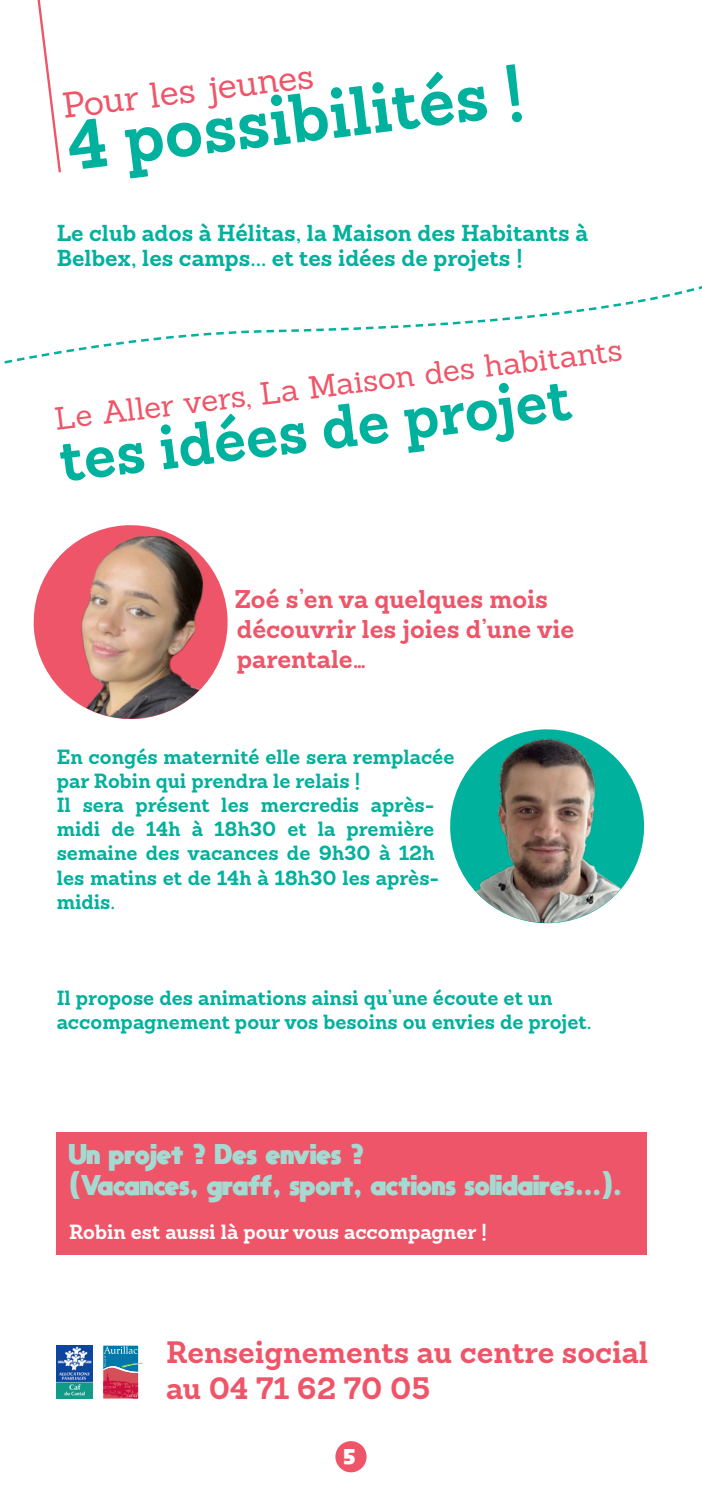
<style>
.page{position:relative;width:702px;height:1489px;background:#fff}
.page>*{position:absolute;margin:0;border:0;box-sizing:border-box;transform-origin:0 0}
.t1{font:700 67.5px "Sanchez";color:#00b19d}
.t2{font:700 59.75px "Sanchez";color:#00b19d}
.t3{font:35px "Sanchez";color:#ef5568}
.t4{font:31.25px "Sanchez";color:#ef5568}
.t5{font:700 30.25px/36.2px "Sanchez";color:#ef5568}
.t6{font:700 25px/30px "Sanchez";color:#ef5568}
.t7{font:700 22.5px/25px "Sanchez";color:#00b19d}
.t8{font:700 20px/24px "Sanchez";color:#00b19d}
.t9{font:800 20px "moon get";color:#a5dad2}
.t10{font:700 20px "Sanchez";color:#fff}
.t11{font:800 15px "moon get";color:#fff}
</style>
<div class="page">
<svg style="left:37px;top:0;width:24px;height:170px"></svg>
<img style="left:57px;top:1345px;width:36px;height:53px">
<svg style="left:103px;top:1345px;width:41px;height:53px;background:#967893"></svg>
<div style="left:335px;top:1440px;width:31px;height:32px;background:#ef5568;border-radius:50%"></div>
<svg style="left:33px;top:596px;width:195px;height:52px"></svg>
<img style="left:36px;top:525px;width:188px;height:195px">
<img style="left:450px;top:729px;width:195px;height:195px">
<svg style="left:4px;top:170px;width:698px;height:194px"></svg>
<div style="left:56px;top:1132px;width:590px;height:122px;background:#ef5568"></div>
<p class="t1" style="left:62px;top:101px;width:461px;rotate:-7deg">4 possibilités !</p>
<p class="t3" style="left:60px;top:83px;width:254px;rotate:-7deg">Pour les jeunes</p>
<p class="t7" style="left:57px;top:220px;width:532px">Le club ados à Hélitas, la Maison des Habitants à<br>Belbex, les camps... et tes idées de projets !</p>
<p class="t4" style="left:52px;top:399px;width:573px;rotate:-7deg">Le Aller vers, La Maison des habitants</p>
<p class="t2" style="left:55px;top:421px;width:516px;rotate:-7deg">tes idées de projet</p>
<p class="t6" style="left:234px;top:584px;width:341px">Zoé s’en va quelques mois découvrir les joies d’une vie parentale…</p>
<p class="t8" style="left:57px;top:745px;width:399px">En congés maternité elle sera remplacée par Robin qui prendra le relais !</p>
<p class="t8" style="left:57px;top:793px;width:384px">Il sera présent les mercredis après&shy;midi de 14h à 18h30 et la première semaine des vacances de 9h30 à 12h les matins et de 14h à 18h30 les après&shy;midis.</p>
<p class="t8" style="left:57px;top:985px;width:536px">Il propose des animations ainsi qu’une écoute et un accompagnement pour vos besoins ou envies de projet.</p>
<p class="t9" style="left:69px;top:1141px;width:297px">Un projet ? Des envies ?</p>
<p class="t9" style="left:69px;top:1172px;width:554px">(Vacances, graff, sport, actions solidaires...).</p>
<p class="t10" style="left:69px;top:1218px;width:419px">Robin est aussi là pour vous accompagner !</p>
<p class="t5" style="left:166px;top:1333px;width:484px">Renseignements au centre social au 04 71 62 70 05</p>
<p class="t11" style="left:344px;top:1446px;width:13px">5</p>
</div>
